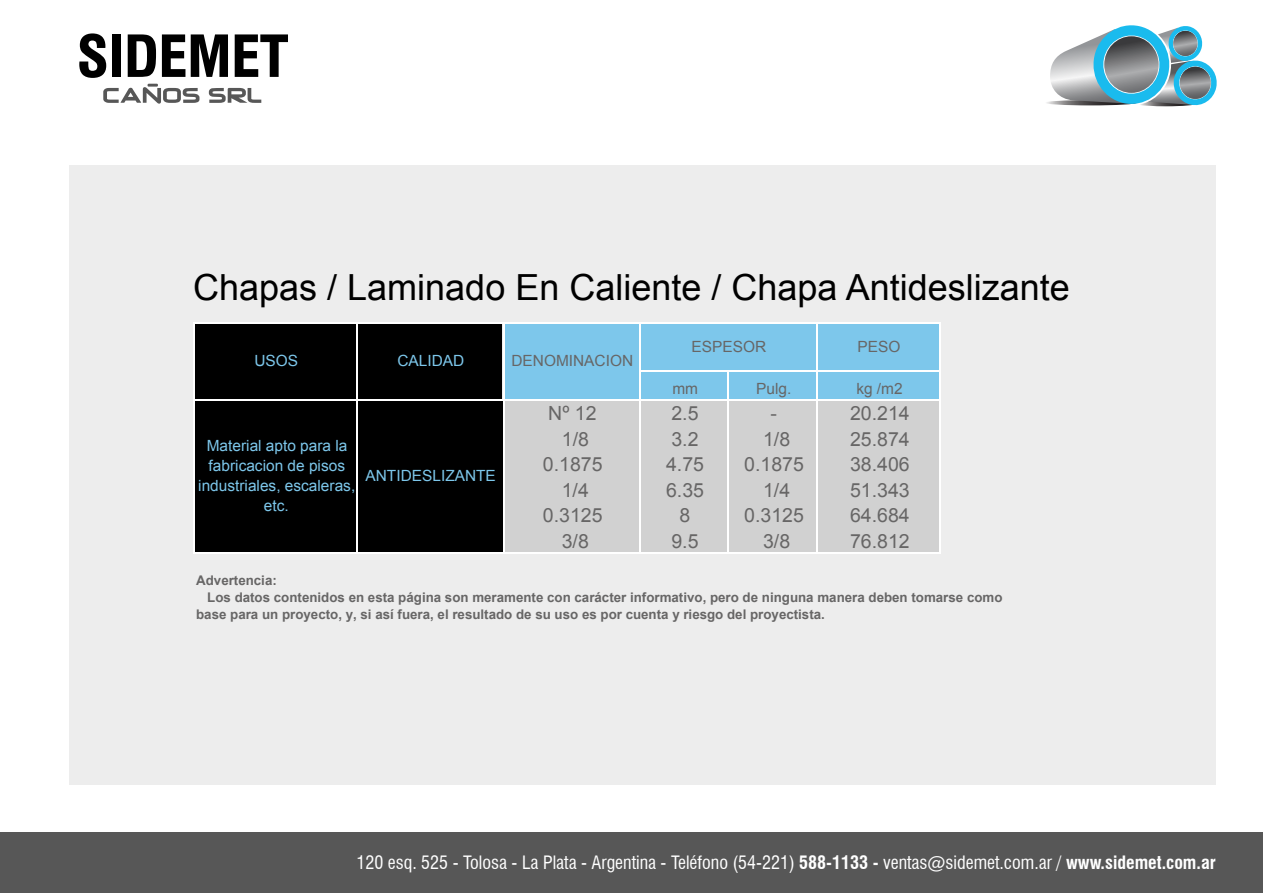
<style>
.page{position:relative;width:1263px;height:893px;background:#fff}
.page>*{position:absolute;margin:0;border:0;box-sizing:border-box;transform-origin:0 0}
.t1{font:36px "Arial";color:#000}
.t2{font:19.5px "Arial";color:#676666}
.t3{font:condensed 18px "Swiss 721 BT";color:#fff}
.t4{font:15.45px/20.1px "Arial";color:#7dc7eb;text-align:center}
.t5{font:15.45px "Arial";color:#676666}
.t6{font:700 13.35px "Arial";color:#676666}
.s1{font-weight:700}
</style>
<div class="page">
<div style="left:69px;top:165px;width:1146px;height:620px;background:#ededed"></div>
<div style="left:194px;top:323px;width:308px;height:77px;background:#000"></div>
<div style="left:503px;top:323px;width:437px;height:77px;background:#7dc7eb"></div>
<div style="left:194px;top:400px;width:310px;height:26px;background:#000"></div>
<div style="left:503px;top:400px;width:437px;height:26px;background:#d1d1d1"></div>
<div style="left:194px;top:425px;width:310px;height:26px;background:#000"></div>
<div style="left:503px;top:425px;width:437px;height:26px;background:#d1d1d1"></div>
<div style="left:194px;top:451px;width:310px;height:26px;background:#000"></div>
<div style="left:503px;top:451px;width:437px;height:26px;background:#d1d1d1"></div>
<div style="left:194px;top:476px;width:310px;height:26px;background:#000"></div>
<div style="left:503px;top:476px;width:437px;height:26px;background:#d1d1d1"></div>
<div style="left:194px;top:502px;width:310px;height:26px;background:#000"></div>
<div style="left:503px;top:502px;width:437px;height:26px;background:#d1d1d1"></div>
<div style="left:194px;top:527px;width:310px;height:26px;background:#000"></div>
<div style="left:503px;top:527px;width:437px;height:26px;background:#d1d1d1"></div>
<hr style="left:356px;top:324px;width:2px;height:230px;background:#fff">
<hr style="left:639px;top:324px;width:2px;height:230px;background:#fff">
<hr style="left:194px;top:322px;width:1px;height:232px;background:#fff">
<hr style="left:503px;top:324px;width:1px;height:230px;background:#fff">
<hr style="left:816px;top:324px;width:2px;height:230px;background:#fff">
<hr style="left:939px;top:324px;width:2px;height:230px;background:#fff">
<hr style="left:727px;top:372px;width:2px;height:182px;background:#fff">
<hr style="left:195px;top:322px;width:746px;height:2px;background:#fff">
<hr style="left:641px;top:370px;width:300px;height:2px;background:#fff">
<hr style="left:195px;top:399px;width:746px;height:2px;background:#fff">
<hr style="left:195px;top:552px;width:746px;height:2px;background:#fff">
<div style="left:0;top:833px;width:1263px;height:60px;background:#575757"></div>
<svg style="left:79px;top:33px;width:27px;height:45px"></svg>
<div style="left:112px;top:34px;width:9px;height:43px;background:#000"></div>
<svg style="left:128px;top:34px;width:28px;height:43px"></svg>
<svg style="left:162px;top:34px;width:23px;height:43px"></svg>
<svg style="left:191px;top:34px;width:37px;height:43px"></svg>
<svg style="left:235px;top:34px;width:53px;height:43px"></svg>
<svg style="left:209px;top:88px;width:52px;height:15px"></svg>
<svg style="left:103px;top:84px;width:97px;height:20px"></svg>
<svg style="left:1046px;top:25px;width:171px;height:82px"></svg>
<h1 class="t1" style="left:193px;top:263px;width:878px">Chapas / Laminado En Caliente / Chapa Antideslizante</h1>
<p class="t4" style="left:254px;top:351px;width:45px">USOS</p>
<p class="t4" style="left:397px;top:351px;width:68px">CALIDAD</p>
<p class="t5" style="left:511px;top:351px;width:123px">DENOMINACION</p>
<p class="t5" style="left:692px;top:336px;width:76px">ESPESOR</p>
<p class="t5" style="left:858px;top:336px;width:44px">PESO</p>
<p class="t5" style="left:672px;top:379px;width:27px">mm</p>
<p class="t5" style="left:756px;top:379px;width:37px">Pulg.</p>
<p class="t5" style="left:856px;top:379px;width:48px">kg /m2</p>
<p class="t4" style="left:198px;top:436px;width:159px">Material apto para la fabricacion de pisos industriales, escaleras, etc.</p>
<p class="t4" style="left:366px;top:466px;width:132px">ANTIDESLIZANTE</p>
<h2 class="t2" style="left:548px;top:400px;width:50px">Nº 12</h2>
<h2 class="t2" style="left:671px;top:400px;width:29px">2.5</h2>
<h2 class="t2" style="left:770px;top:400px;width:8px">-</h2>
<h2 class="t2" style="left:850px;top:400px;width:61px">20.214</h2>
<h2 class="t2" style="left:562px;top:426px;width:29px">1/8</h2>
<h2 class="t2" style="left:671px;top:426px;width:29px">3.2</h2>
<h2 class="t2" style="left:763px;top:426px;width:29px">1/8</h2>
<h2 class="t2" style="left:850px;top:426px;width:61px">25.874</h2>
<h2 class="t2" style="left:543px;top:451px;width:61px">0.1875</h2>
<h2 class="t2" style="left:666px;top:451px;width:40px">4.75</h2>
<h2 class="t2" style="left:744px;top:451px;width:61px">0.1875</h2>
<h2 class="t2" style="left:850px;top:451px;width:61px">38.406</h2>
<h2 class="t2" style="left:562px;top:477px;width:29px">1/4</h2>
<h2 class="t2" style="left:666px;top:477px;width:40px">6.35</h2>
<h2 class="t2" style="left:763px;top:477px;width:29px">1/4</h2>
<h2 class="t2" style="left:850px;top:477px;width:61px">51.343</h2>
<h2 class="t2" style="left:543px;top:502px;width:61px">0.3125</h2>
<h2 class="t2" style="left:680px;top:502px;width:12px">8</h2>
<h2 class="t2" style="left:744px;top:502px;width:61px">0.3125</h2>
<h2 class="t2" style="left:850px;top:502px;width:61px">64.684</h2>
<h2 class="t2" style="left:562px;top:528px;width:29px">3/8</h2>
<h2 class="t2" style="left:671px;top:528px;width:29px">9.5</h2>
<h2 class="t2" style="left:763px;top:528px;width:29px">3/8</h2>
<h2 class="t2" style="left:850px;top:528px;width:61px">76.812</h2>
<p class="t6" style="left:196px;top:572px;width:82px">Advertencia:</p>
<p class="t6" style="left:207px;top:589px;width:797px">Los datos contenidos en esta página son meramente con carácter informativo, pero de ninguna manera deben tomarse como</p>
<p class="t6" style="left:196px;top:606px;width:630px">base para un proyecto, y, si así fuera, el resultado de su uso es por cuenta y riesgo del proyectista.</p>
<h3 class="t3" style="left:356px;top:852px;width:861px">120 esq. 525 - Tolosa - La Plata - Argentina - Teléfono (54-221) <span class="s1">588-1133 -</span> ventas@sidemet.com.ar / <span class="s1">www.sidemet.com.ar</span></h3>
</div>
